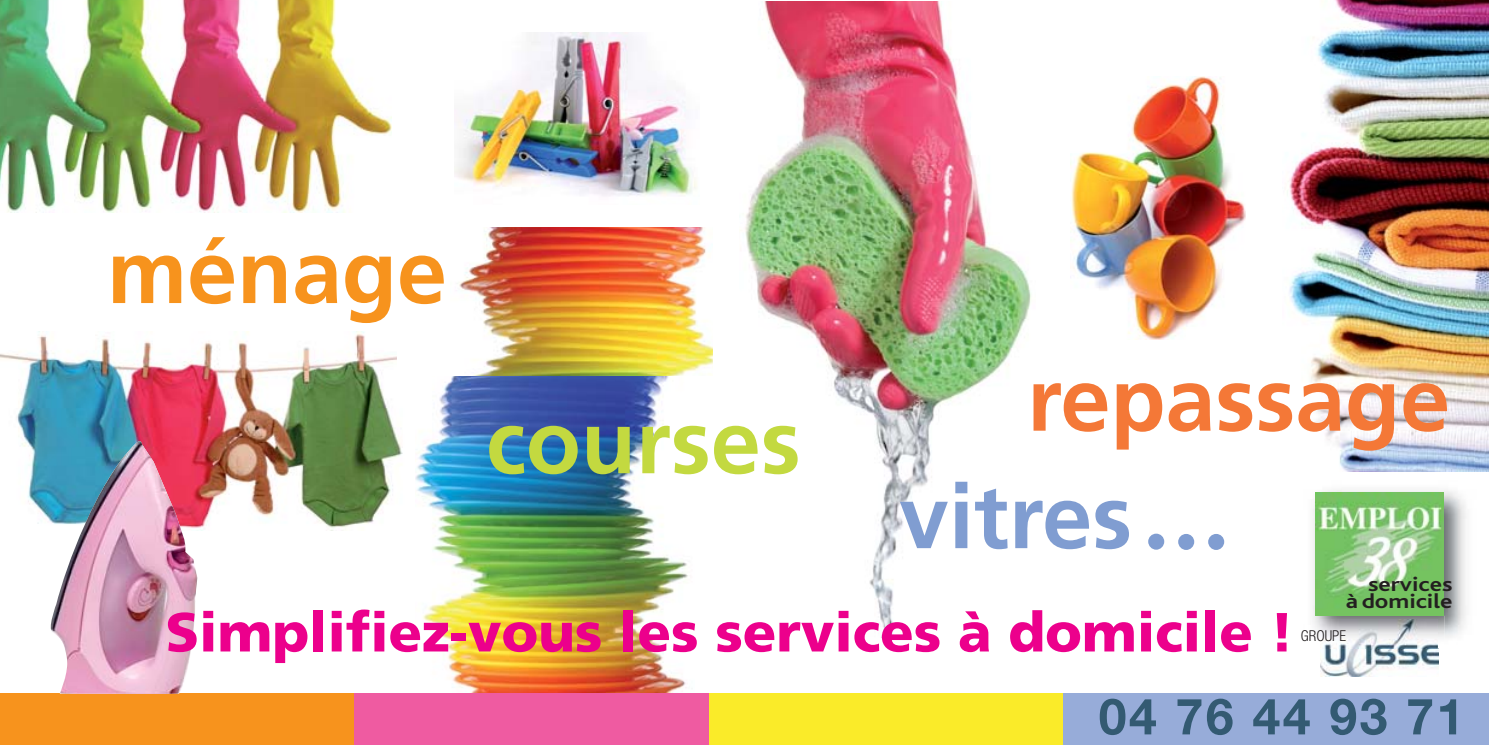
<style>
.page{position:relative;width:1489px;height:745px;background:#fff}
.page>*{position:absolute;margin:0;border:0;box-sizing:border-box;transform-origin:0 0}
.t1{font:700 90px/117.2px "Frutiger";color:#f47837}
.t2{font:700 90px "Frutiger";color:#c3d940}
.t3{font:700 90px "Frutiger";color:#f7931d}
.t4{font:900 55px "Frutiger";color:#ec008c}
.t5{font:700 50px "Helvetica Neue";letter-spacing:.05em;color:#335a72}
.t6{font:700 20.75px/17.2px "Bliss";color:#231f20;text-align:right;scale:1.2 1}
.t7{font:300 condensed 15px "Helvetica Neue";color:#231f20}
.s1{color:#809dd1}
.s2{font-family:"Futura";font-weight:800;color:#809dd1}
</style>
<div class="page">
<img style="left:0;top:331px;width:416px;height:197px">
<img style="left:1288px;top:0;width:200px;height:471px">
<img style="left:416px;top:375px;width:272px;height:318px">
<div style="left:397px;top:227px;width:354px;height:148px;background:#fff"></div>
<img style="left:459px;top:227px;width:253px;height:148px">
<img style="left:740px;top:2px;width:291px;height:634px">
<div style="left:0;top:693px;width:354px;height:51px;background:#f7931d"></div>
<div style="left:354px;top:693px;width:355px;height:51px;background:#ef5ba1"></div>
<div style="left:709px;top:693px;width:354px;height:51px;background:#faeb29"></div>
<div style="left:1063px;top:693px;width:425px;height:51px;background:#97acd9"></div>
<svg style="left:47px;top:437px;width:150px;height:91px"></svg>
<img style="left:49px;top:439px;width:148px;height:254px">
<img style="left:1320px;top:647px;width:117px;height:28px">
<img style="left:1312px;top:490px;width:154px;height:148px">
<img style="left:1312px;top:615px;width:132px;height:32px">
<img style="left:1320px;top:619px;width:117px;height:28px">
<img style="left:1315px;top:492px;width:128px;height:122px">
<img style="left:0;top:0;width:391px;height:212px">
<img style="left:454px;top:33px;width:243px;height:164px">
<img style="left:1070px;top:77px;width:175px;height:262px">
<h1 class="t3" style="left:107px;top:235px;width:341px">ménage</h1>
<h1 class="t2" style="left:486px;top:405px;width:316px">courses</h1>
<h1 class="t1" style="left:898px;top:347px;width:553px;text-indent:128px">repassage <span class="s1">vitres</span><span class="s2">…</span></h1>
<p class="t4" style="left:165px;top:609px;width:1130px">Simplifiez-vous les services à domicile !</p>
<p class="t6" style="left:1345px;top:577px;width:90px">services<br>à domicile</p>
<p class="t7" style="left:1300px;top:630px;width:47px">GROUPE</p>
<p class="t5" style="left:1098px;top:698px;width:367px">04 76 44 93 71</p>
</div>
